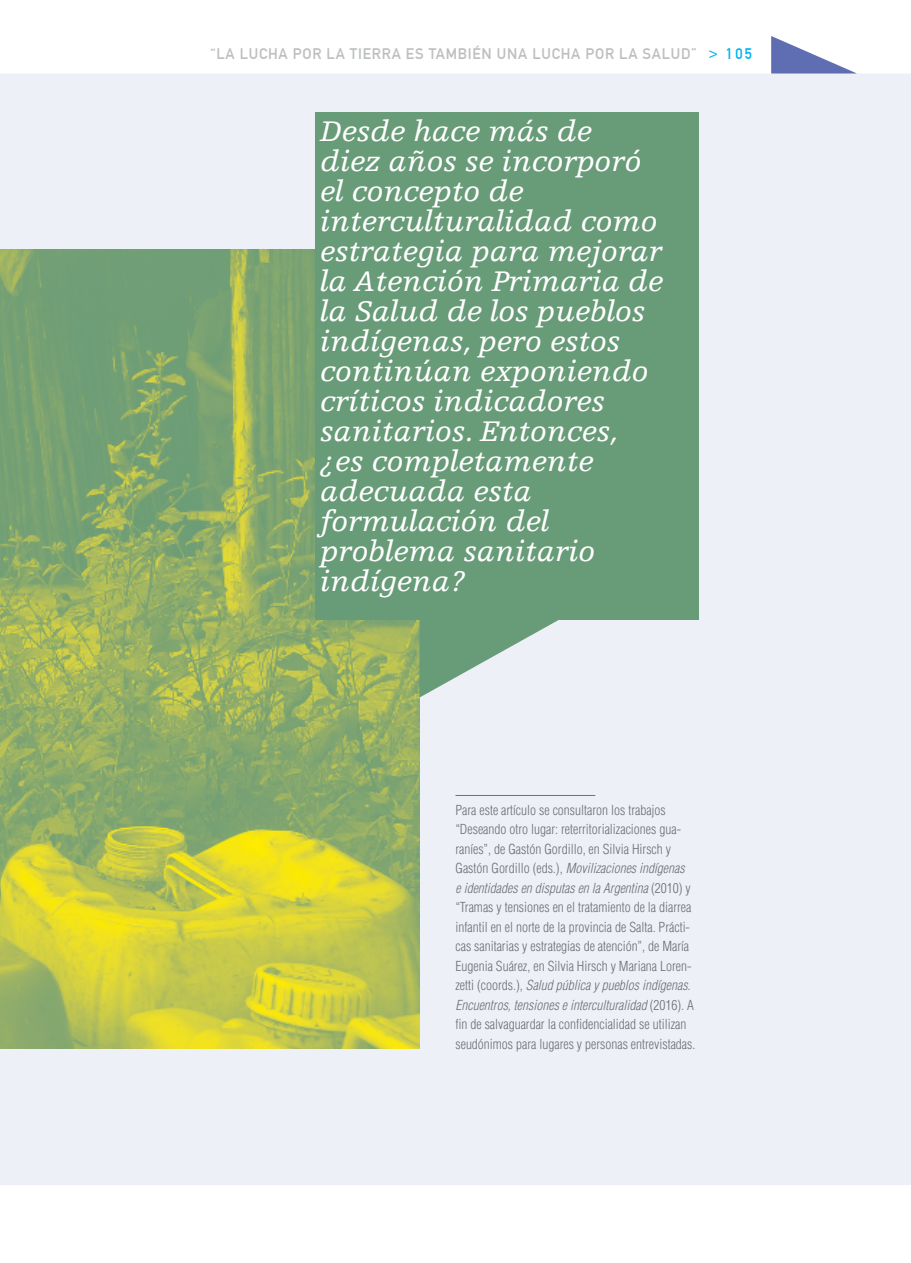
<style>
.page{position:relative;width:911px;height:1263px;background:#fff}
.page>*{position:absolute;margin:0;border:0;box-sizing:border-box;transform-origin:0 0}
.t1{font:italic 30px/30px "Egyptienne F";color:#fff}
.t2{font:15px "DIN1451 Mittelschrift";letter-spacing:.05em;color:#bcbec0}
.t3{font:300 condensed 13.5px/19.5px "Helvetica";color:#6d6e71}
.s1{color:#00b3f0}
.s2{font-style:italic}
</style>
<div class="page">
<div style="left:0;top:74px;width:911px;height:1111px;background:#eef0f8"></div>
<svg style="left:771px;top:36px;width:86px;height:38px"></svg>
<img style="left:0;top:249px;width:419px;height:800px">
<div style="left:316px;top:112px;width:383px;height:508px;background:#689b78"></div>
<svg style="left:419px;top:620px;width:140px;height:78px;background:#abc5b7"></svg>
<hr style="left:455px;top:795px;width:140px;height:1px;background:#5f6db3">
<p class="t2" style="left:211px;top:45px;width:543px">“LA LUCHA POR LA TIERRA ES TAMBIÉN UNA LUCHA POR LA SALUD” <span class="s1">&gt; 105</span></p>
<p class="t1" style="left:320px;top:117px;width:344px">Desde hace más de<br>diez años se incorporó el concepto de interculturalidad como estrategia para mejorar la Atención Primaria de la Salud de los pueblos indígenas, pero estos continúan exponiendo críticos indicadores sanitarios. Entonces, ¿es completamente adecuada esta formulación del problema sanitario indígena?</p>
<p class="t3" style="left:455px;top:800px;width:241px">Para este artículo se consultaron los trabajos “Deseando otro lugar: reterritorializaciones gua&shy;raníes”, de Gastón Gordillo, en Silvia Hirsch y Gastón Gordillo (eds.), <span class="s2">Movilizaciones indígenas<br>e identidades en disputas en la Argentina</span> (2010) y “Tramas y tensiones en el tratamiento de la diarrea infantil en el norte de la provincia de Salta. Prácti&shy;cas sanitarias y estrategias de atención”, de María Eugenia Suárez, en Silvia Hirsch y Mariana Loren&shy;zetti (coords.), <span class="s2">Salud pública y pueblos indígenas.<br>Encuentros, tensiones e interculturalidad</span> (2016). A fin de salvaguardar la confidencialidad se utilizan seudónimos para lugares y personas entrevistadas.</p>
</div>
